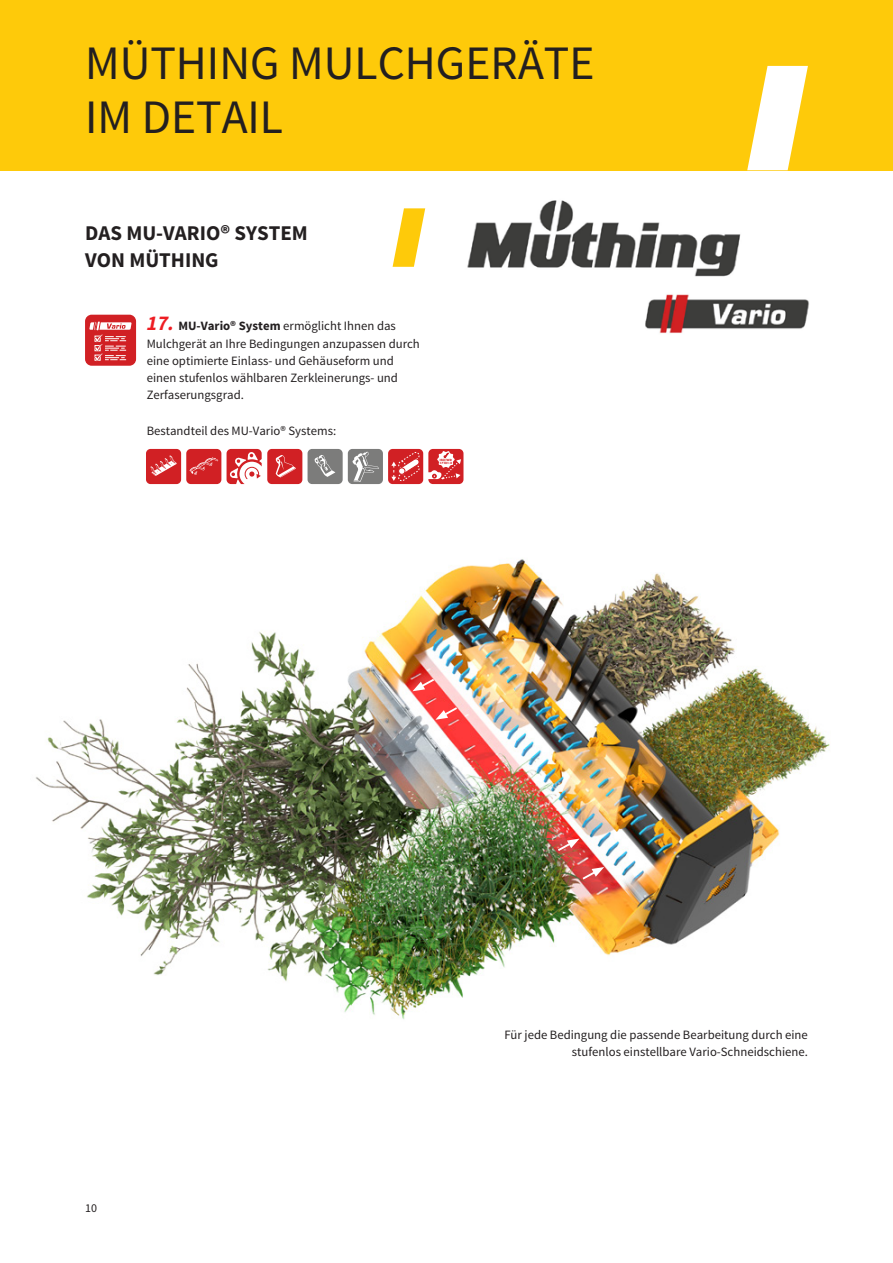
<style>
.page{position:relative;width:893px;height:1263px;background:#fff}
.page>*{position:absolute;margin:0;border:0;box-sizing:border-box;transform-origin:0 0}
.Headline_32{font:48px/54px "Source Sans Pro";color:#231f20}
.Subheadline_14{font:700 21px/27px "Source Sans Pro";color:#231f20}
.Fliesstext_8_5_links{font:12.75px/17.2px "Source Sans Pro";color:#231f20}
.t1{font:12px "Source Sans Pro";color:#231f20}
.t2{font:700 2.85px/2.8px "Futura Com";color:#d12024}
.s1{font-weight:700;font-style:italic;font-size:21px;color:#ee1d23}
.s2{font-weight:700}
</style>
<div class="page">
<div style="left:0;top:0;width:893px;height:170px;background:#feca0a"></div>
<svg style="left:747px;top:66px;width:61px;height:104px"></svg>
<img style="left:467px;top:200px;width:342px;height:133px">
<img style="left:35px;top:559px;width:795px;height:461px">
<div style="left:85px;top:315px;width:51px;height:51px;background:#d12024;border-radius:7px"></div>
<svg style="left:89px;top:321px;width:43px;height:41px"></svg>
<div style="left:146px;top:449px;width:35px;height:35px;background:#d12024;border-radius:5px"></div>
<svg style="left:150px;top:455px;width:27px;height:21px"></svg>
<div style="left:308px;top:449px;width:35px;height:35px;background:#7c7c7b;border-radius:5px"></div>
<svg style="left:315px;top:455px;width:20px;height:22px"></svg>
<svg style="left:227px;top:449px;width:35px;height:35px"></svg>
<div style="left:388px;top:449px;width:35px;height:35px;background:#d12024;border-radius:5px"></div>
<svg style="left:391px;top:452px;width:29px;height:30px"></svg>
<div style="left:186px;top:449px;width:35px;height:35px;background:#d12024;border-radius:5px"></div>
<svg style="left:190px;top:457px;width:28px;height:18px"></svg>
<div style="left:348px;top:449px;width:35px;height:35px;background:#7c7c7b;border-radius:5px"></div>
<svg style="left:352px;top:452px;width:27px;height:30px"></svg>
<div style="left:267px;top:449px;width:35px;height:35px;background:#d12024;border-radius:5px"></div>
<svg style="left:276px;top:455px;width:20px;height:22px"></svg>
<svg style="left:428px;top:449px;width:35px;height:35px"></svg>
<svg style="left:393px;top:208px;width:32px;height:59px"></svg>
<svg style="left:556px;top:838px;width:24px;height:15px"></svg>
<svg style="left:580px;top:867px;width:24px;height:14px"></svg>
<svg style="left:435px;top:705px;width:24px;height:15px"></svg>
<svg style="left:412px;top:677px;width:24px;height:14px"></svg>
<p class="Headline_32" style="left:85px;top:36px;width:511px">MÜTHING MULCHGERÄTE<br>IM DETAIL</p>
<p class="Subheadline_14" style="left:85px;top:220px;width:224px">DAS MU-VARIO® SYSTEM<br>VON MÜTHING</p>
<p class="Fliesstext_8_5_links" style="left:147px;top:318px;width:275px"><span class="s1">17.</span> <span class="s2">MU-Vario® System</span> ermöglicht Ihnen das Mulchgerät an Ihre Bedingungen anzupassen durch eine optimierte Einlass- und Gehäuseform und einen stufenlos wählbaren Zerkleinerungs- und Zerfaserungsgrad.</p>
<p class="Fliesstext_8_5_links" style="left:147px;top:422px;width:191px">Bestandteil des MU-Vario® Systems:</p>
<p class="t2" style="left:439px;top:458px;width:14px">ISO/WD<br>17101-2</p>
<p class="t1" style="left:85px;top:1201px;width:13px">10</p>
<p class="Fliesstext_8_5_links" style="left:504px;top:1026px;width:305px;text-align:right">Für jede Bedingung die passende Bearbeitung durch eine stufenlos einstellbare Vario-Schneidschiene.</p>
</div>
